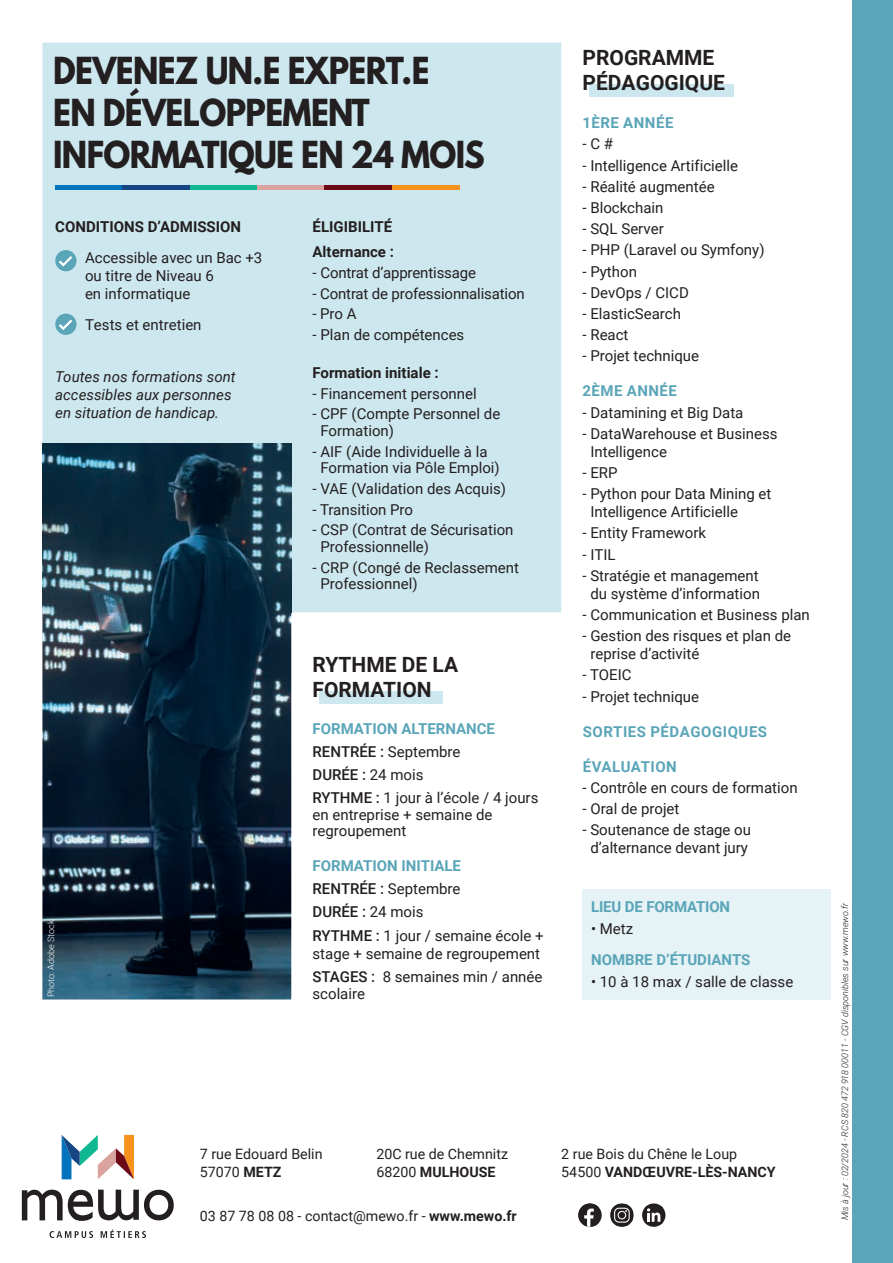
<style>
.page{position:relative;width:893px;height:1263px;background:#fff}
.page>*{position:absolute;margin:0;border:0;box-sizing:border-box;transform-origin:0 0}
.t1{font:700 33px/42px "League Spartan";letter-spacing:-.02em;color:#231f20;scale:.93 1}
.t2{font:700 21px/25.5px "Roboto";color:#231f20}
.t3{font:15px/18px "Roboto";color:#231f20}
.t4{font:700 15px/22.8px "Roboto";color:#5aa5b8;text-align:justify}
.t5{font:italic 15px/18px "Roboto";color:#231f20}
.t6{font:700 15px/25px "Roboto";color:#231f20}
.t7{font:700 15px "Roboto";letter-spacing:.035em;color:#5aa5b8}
.t8{font:14.25px/18px "Roboto";color:#231f20}
.t9{font:italic 300 9px "Roboto";color:#231f20}
.t10{font:300 9px "Roboto";color:#fff}
.s1{font-weight:700;color:#5aa5b8}
.s2{font-weight:500}
.s3{font-weight:500;color:#231f20}
.s4{font-weight:400;color:#231f20}
.s5{font-weight:700}
</style>
<div class="page">
<svg style="left:22px;top:1190px;width:152px;height:48px"></svg>
<svg style="left:62px;top:1135px;width:72px;height:44px"></svg>
<div style="left:853px;top:0;width:40px;height:1263px;background:#5aa5b8"></div>
<svg style="left:610px;top:1203px;width:24px;height:24px"></svg>
<svg style="left:611px;top:1204px;width:22px;height:22px"></svg>
<svg style="left:614px;top:1208px;width:16px;height:14px"></svg>
<svg style="left:578px;top:1203px;width:24px;height:24px"></svg>
<svg style="left:578px;top:1203px;width:21px;height:24px"></svg>
<svg style="left:642px;top:1203px;width:23px;height:24px"></svg>
<div style="left:644px;top:1206px;width:19px;height:18px;background:#231f20"></div>
<svg style="left:647px;top:1208px;width:13px;height:14px"></svg>
<img style="left:43px;top:612px;width:248px;height:387px">
<div style="left:43px;top:43px;width:518px;height:569px;background:#cde7ee"></div>
<img style="left:43px;top:444px;width:248px;height:168px">
<div style="left:319px;top:691px;width:123px;height:13px;background:#cde7ee"></div>
<div style="left:589px;top:84px;width:144px;height:13px;background:#cde7ee"></div>
<hr style="left:55px;top:186px;width:68px;height:4px;background:#0073bc">
<hr style="left:123px;top:186px;width:67px;height:4px;background:#154683">
<hr style="left:190px;top:186px;width:67px;height:4px;background:#0fb793">
<hr style="left:257px;top:186px;width:68px;height:4px;background:#dba39d">
<hr style="left:325px;top:186px;width:67px;height:4px;background:#6d0a17">
<hr style="left:392px;top:186px;width:67px;height:4px;background:#f7931d">
<div style="left:55px;top:250px;width:22px;height:21px;background:#5aa5b8;border-radius:50%"></div>
<svg style="left:59px;top:256px;width:13px;height:11px"></svg>
<div style="left:55px;top:314px;width:22px;height:21px;background:#5aa5b8;border-radius:50%"></div>
<svg style="left:59px;top:320px;width:13px;height:10px"></svg>
<div style="left:583px;top:889px;width:248px;height:110px;background:#e5f2f6"></div>
<h1 class="t1" style="left:53px;top:49px;width:406px">DEVENEZ UN.E EXPERT.E</h1>
<h1 class="t1" style="left:53px;top:91px;width:465px">EN DÉVELOPPEMENT<br>INFORMATIQUE EN 24 MOIS</h1>
<p class="t6" style="left:55px;top:214px;width:187px">CONDITIONS D’ADMISSION</p>
<p class="t3" style="left:85px;top:248px;width:179px">Accessible avec un Bac +3 ou titre de Niveau 6<br>en informatique</p>
<p class="t3" style="left:85px;top:315px;width:118px">Tests et entretien</p>
<p class="t5" style="left:55px;top:367px;width:182px">Toutes nos formations sont accessibles aux personnes en situation de handicap.</p>
<p class="t10" style="left:45px;top:997px;width:79px;rotate:-90deg">Photo: Adobe Stock</p>
<p class="t6" style="left:313px;top:214px;width:83px">ÉLIGIBILITÉ<br>Alternance :</p>
<p class="t3" style="left:313px;top:263px;width:165px">- Contrat d’apprentissage</p>
<p class="t3" style="left:313px;top:284px;width:214px">- Contrat de professionnalisation</p>
<p class="t3" style="left:313px;top:304px;width:45px">- Pro A</p>
<p class="t3" style="left:313px;top:325px;width:153px">- Plan de compétences</p>
<p class="t6" style="left:313px;top:359px;width:128px">Formation initiale :</p>
<p class="t3" style="left:313px;top:384px;width:166px">- Financement personnel</p>
<p class="t3" style="left:320px;top:405px;width:181px;line-height:16.5px;text-indent:-8px">- CPF (Compte Personnel de<br>Formation)</p>
<p class="t3" style="left:320px;top:442px;width:181px;line-height:16.5px;text-indent:-8px">- AIF (Aide Individuelle à la<br>Formation via Pôle Emploi)</p>
<p class="t3" style="left:313px;top:479px;width:195px">- VAE (Validation des Acquis)</p>
<p class="t3" style="left:313px;top:500px;width:102px">- Transition Pro</p>
<p class="t3" style="left:320px;top:521px;width:195px;line-height:16.5px;text-indent:-8px">- CSP (Contrat de Sécurisation<br>Professionnelle)</p>
<p class="t3" style="left:320px;top:558px;width:200px;line-height:16.5px;text-indent:-8px">- CRP (Congé de Reclassement<br>Professionnel)</p>
<h2 class="t2" style="left:313px;top:651px;width:147px">RYTHME DE LA<br>FORMATION</h2>
<p class="t3" style="left:313px;top:717px;width:227px;line-height:22.8px"><span class="s1">FORMATION ALTERNANCE<br></span><span class="s2">RENTRÉE :</span> Septembre<br><span class="s2">DURÉE :</span> 24 mois<br><span class="s2">RYTHME :</span> 1 jour à l’école / 4 jours</p>
<p class="t3" style="left:313px;top:805px;width:181px;line-height:16.5px">en entreprise + semaine de regroupement</p>
<p class="t4" style="left:313px;top:854px;width:150px">FORMATION INITIALE <span class="s3">RENTRÉE :</span> <span class="s4">Septembre </span><span class="s3">DURÉE :</span> <span class="s4">24 mois</span></p>
<p class="t3" style="left:313px;top:926px;width:233px"><span class="s2">RYTHME :</span> 1 jour / semaine école + stage + semaine de regroupement</p>
<p class="t3" style="left:313px;top:968px;width:231px;line-height:16.5px"><span class="s2">STAGES :</span> 8 semaines min / année scolaire</p>
<h2 class="t2" style="left:583px;top:44px;width:133px">PROGRAMME</h2>
<h2 class="t2" style="left:583px;top:69px;width:144px">PÉDAGOGIQUE</h2>
<p class="t7" style="left:583px;top:112px;width:92px">1ÈRE ANNÉE</p>
<p class="t3" style="left:583px;top:134px;width:32px">- C #</p>
<p class="t3" style="left:583px;top:156px;width:157px">- Intelligence Artificielle</p>
<p class="t3" style="left:583px;top:177px;width:134px">- Réalité augmentée</p>
<p class="t3" style="left:583px;top:198px;width:82px">- Blockchain</p>
<p class="t3" style="left:583px;top:219px;width:83px">- SQL Server</p>
<p class="t3" style="left:583px;top:240px;width:183px">- PHP (Laravel ou Symfony)</p>
<p class="t3" style="left:583px;top:262px;width:56px">- Python</p>
<p class="t3" style="left:583px;top:283px;width:108px">- DevOps / CICD</p>
<p class="t3" style="left:583px;top:304px;width:100px">- ElasticSearch</p>
<p class="t3" style="left:583px;top:325px;width:47px">- React</p>
<p class="t3" style="left:583px;top:346px;width:118px">- Projet technique</p>
<p class="t7" style="left:583px;top:380px;width:96px">2ÈME ANNÉE</p>
<p class="t3" style="left:583px;top:403px;width:162px">- Datamining et Big Data</p>
<p class="t3" style="left:590px;top:424px;width:189px;text-indent:-8px">- DataWarehouse et Business<br>Intelligence</p>
<p class="t3" style="left:583px;top:463px;width:37px">- ERP</p>
<p class="t3" style="left:590px;top:484px;width:183px;text-indent:-8px">- Python pour Data Mining et<br>Intelligence Artificielle</p>
<p class="t3" style="left:583px;top:523px;width:125px">- Entity Framework</p>
<p class="t3" style="left:583px;top:545px;width:35px">- ITIL</p>
<p class="t3" style="left:583px;top:566px;width:179px;text-align:center">- Stratégie et management du système d’information</p>
<p class="t3" style="left:583px;top:605px;width:229px">- Communication et Business plan</p>
<p class="t3" style="left:590px;top:626px;width:202px;text-indent:-8px">- Gestion des risques et plan de reprise d’activité</p>
<p class="t3" style="left:583px;top:665px;width:50px">- TOEIC</p>
<p class="t3" style="left:583px;top:687px;width:118px">- Projet technique</p>
<p class="t7" style="left:583px;top:721px;width:186px">SORTIES PÉDAGOGIQUES</p>
<p class="t7" style="left:583px;top:756px;width:96px">ÉVALUATION</p>
<p class="t3" style="left:583px;top:778px;width:217px">- Contrôle en cours de formation</p>
<p class="t3" style="left:583px;top:799px;width:98px">- Oral de projet</p>
<p class="t3" style="left:583px;top:820px;width:170px;text-align:center">- Soutenance de stage ou d’alternance devant jury</p>
<p class="t4" style="left:591px;top:894px;width:141px">LIEU DE FORMATION</p>
<p class="t3" style="left:591px;top:919px;width:44px">• Metz</p>
<p class="t4" style="left:591px;top:947px;width:161px">NOMBRE D’ÉTUDIANTS</p>
<p class="t3" style="left:591px;top:972px;width:204px">• 10 à 18 max / salle de classe</p>
<p class="t8" style="left:200px;top:1144px;width:124px">7 rue Edouard Belin<br>57070 <span class="s5">METZ</span></p>
<p class="t8" style="left:376px;top:1144px;width:133px">20C rue de Chemnitz<br>68200 <span class="s5">MULHOUSE</span></p>
<p class="t8" style="left:561px;top:1144px;width:216px">2 rue Bois du Chêne le Loup<br>54500 <span class="s5">VANDŒUVRE-LÈS-NANCY</span></p>
<p class="t8" style="left:200px;top:1206px;width:318px">03 87 78 08 08 - contact@mewo.fr - <span class="s5">www.mewo.fr</span></p>
<p class="t9" style="left:839px;top:1220px;width:319px;rotate:-90deg">Mis à jour : 02/2024 - RCS 820 472 918 00011 - CGV disponibles sur www.mewo.fr</p>
</div>
